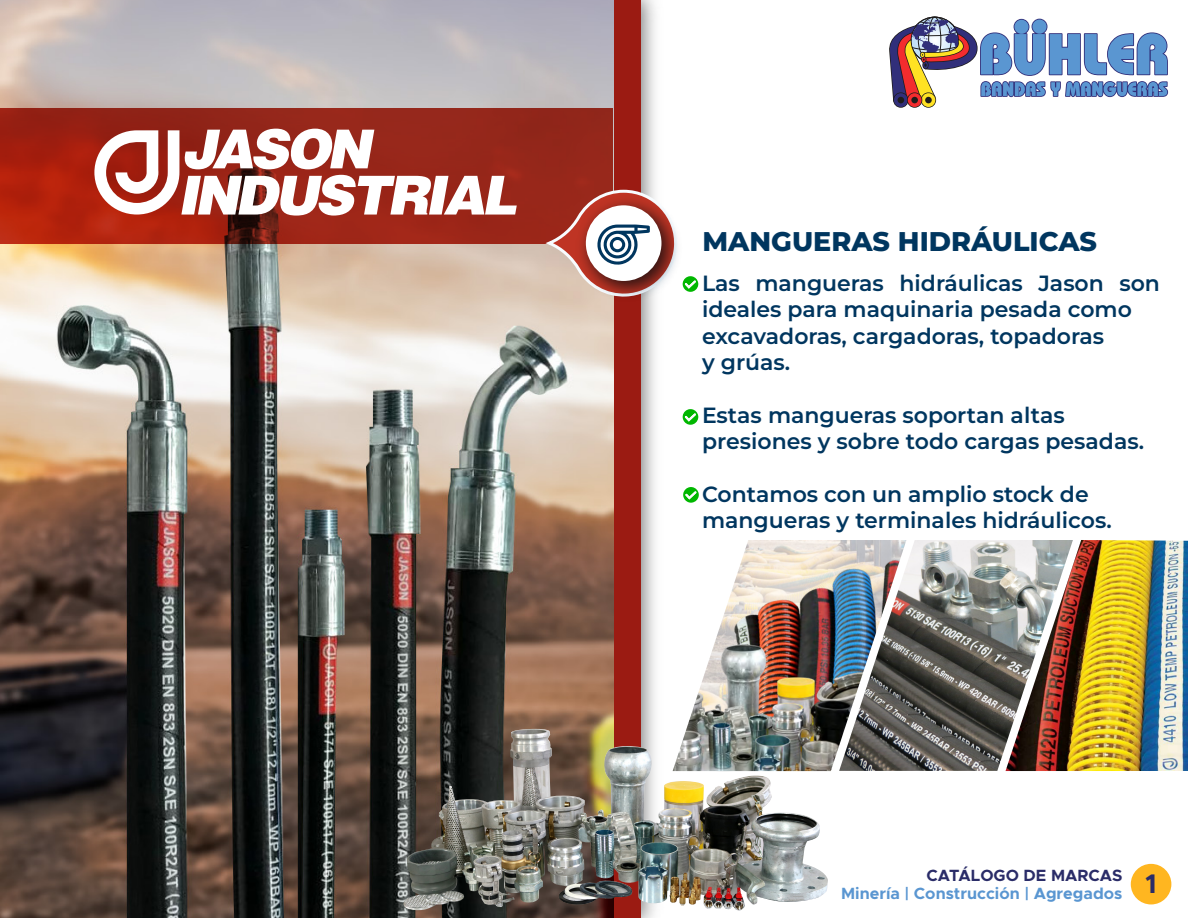
<style>
.page{position:relative;width:1188px;height:918px;background:#fff}
.page>*{position:absolute;margin:0;border:0;box-sizing:border-box;transform-origin:0 0}
.t1{font:italic 900 53.7px/46.2px "Helvetica LT Std";letter-spacing:-.075em;color:#fff}
.t2{font:800 27px "Montserrat";color:#00365f}
.t3{font:700 27px "Metropolis";color:#2a2c68}
.t4{font:600 22.05px/26.4px "Montserrat";color:#00365f}
.t5{font:700 16.35px "Metropolis";color:#5a96d1}
.t6{font:700 16.35px "Metropolis";color:#2a2c68}
</style>
<div class="page">
<img style="left:698px;top:894px;width:54px;height:10px">
<img style="left:698px;top:897px;width:52px;height:14px">
<img style="left:641px;top:0;width:57px;height:918px">
<img style="left:673px;top:540px;width:166px;height:231px">
<img style="left:839px;top:540px;width:167px;height:231px">
<img style="left:1006px;top:540px;width:182px;height:231px">
<img style="left:0;top:0;width:614px;height:918px">
<svg style="left:0;top:108px;width:614px;height:135px;background:#982415"></svg>
<div style="left:893px;top:92px;width:16px;height:16px;border:2px solid #1e1c1b;border-radius:50%"></div>
<div style="left:894px;top:93px;width:14px;height:14px;background:#312f7a;border-radius:50%"></div>
<div style="left:921px;top:92px;width:15px;height:16px;border:2px solid #1e1c1b;border-radius:50%"></div>
<svg style="left:922px;top:93px;width:13px;height:14px"></svg>
<div style="left:907px;top:92px;width:15px;height:16px;border:2px solid #1e1c1b;border-radius:50%"></div>
<svg style="left:908px;top:93px;width:14px;height:14px"></svg>
<svg style="left:889px;top:17px;width:279px;height:86px"></svg>
<div style="left:1131px;top:864px;width:40px;height:40px;background:#ffb620;border-radius:50%"></div>
<svg style="left:614px;top:0;width:27px;height:918px;background:#983028"></svg>
<svg style="left:683px;top:409px;width:15px;height:16px"></svg>
<svg style="left:683px;top:487px;width:16px;height:16px"></svg>
<svg style="left:94px;top:130px;width:85px;height:85px"></svg>
<img style="left:571px;top:299px;width:117px;height:8px">
<svg style="left:542px;top:188px;width:156px;height:111px"></svg>
<img style="left:403px;top:729px;width:164px;height:182px">
<h1 class="t1" style="left:177px;top:125px;width:341px">JASON<br>INDUSTRIAL</h1>
<p class="t2" style="left:702px;top:224px;width:396px">MANGUERAS HIDRÁULICAS</p>
<p class="t4" style="left:702px;top:269px;width:460px">Las mangueras hidráulicas Jason son ideales para maquinaria pesada como excavadoras, cargadoras, topadoras<br>y grúas.</p>
<p class="t4" style="left:702px;top:401px;width:444px">Estas mangueras soportan altas presiones y sobre todo cargas pesadas.</p>
<p class="t4" style="left:702px;top:480px;width:411px">Contamos con un amplio stock de mangueras y terminales hidráulicos.</p>
<p class="t6" style="left:926px;top:865px;width:198px">CATÁLOGO DE MARCAS</p>
<p class="t5" style="left:841px;top:883px;width:283px">Minería | Construcción | Agregados</p>
<p class="t3" style="left:1146px;top:867px;width:13px">1</p>
</div>
